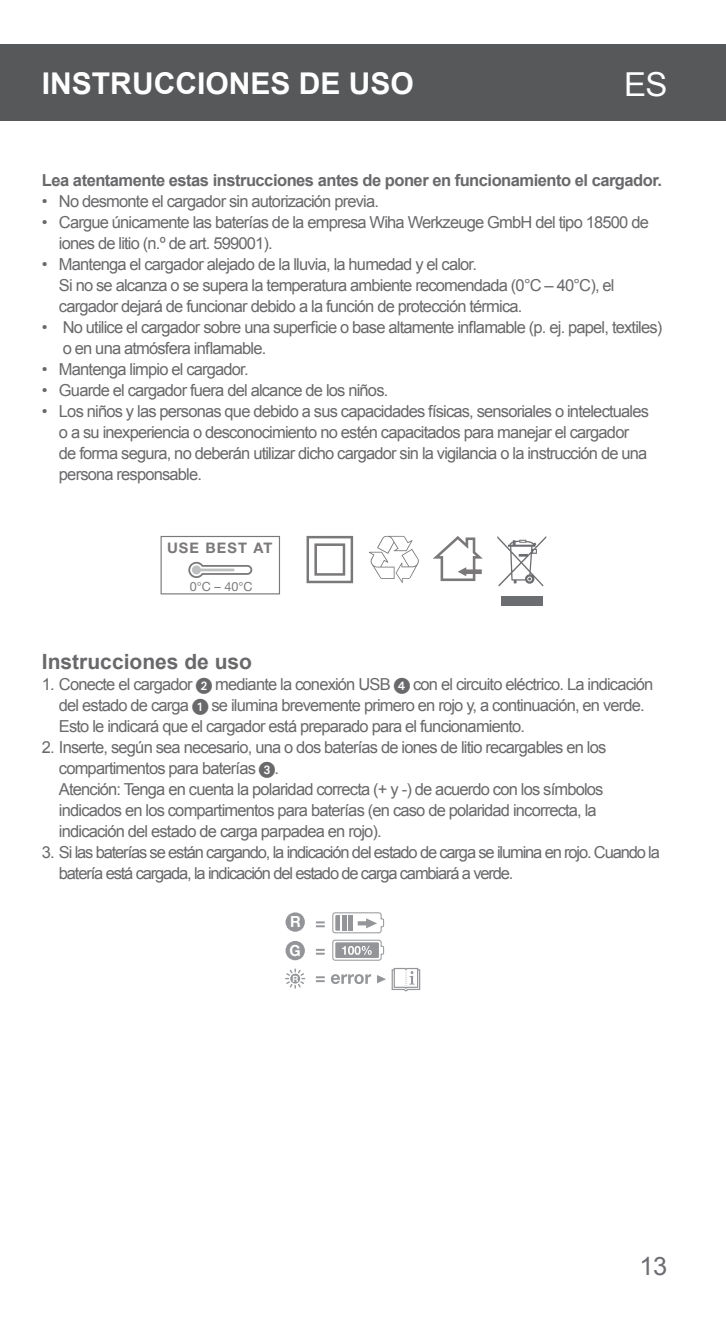
<style>
.page{position:relative;width:726px;height:1317px;background:#fff}
.page>*{position:absolute;margin:0;border:0;box-sizing:border-box;transform-origin:0 0}
.t1{font:33px "Arial";color:#fff}
.t2{font:700 30px "Arial";color:#fff}
.t3{font:25.5px "Arial";color:#6c6d70}
.t4{font:700 21px "Arial";color:#69696c}
.t5{font:16.5px/21px "Arial";letter-spacing:-.05em;color:#69696c}
.t6{font:16.5px/21px "Arial";letter-spacing:-.07em;color:#69696c}
.t7{font:700 16.5px "Arial";letter-spacing:-.03em;color:#69696c}
.t8{font:700 15.3px/29.1px "Helvetica Neue";color:#fff;scale:.96 1}
.t9{font:700 14.7px "Helvetica Neue LT Pro";letter-spacing:.08em;color:#231f20}
.t10{font:12.6px "Helvetica Neue LT Pro";color:#231f20}
.t11{font:700 8.7px "Helvetica Neue";color:#fff;scale:.96 1}
.s1{font-family:"European Pi One"}
</style>
<div class="page">
<div style="left:0;top:44px;width:725px;height:77px;background:#57585a"></div>
<div style="left:501px;top:596px;width:41px;height:10px;background:#6c6d70"></div>
<svg style="left:497px;top:536px;width:49px;height:50px"></svg>
<svg style="left:306px;top:536px;width:47px;height:47px"></svg>
<svg style="left:369px;top:536px;width:50px;height:47px"></svg>
<svg style="left:433px;top:536px;width:49px;height:45px"></svg>
<svg style="left:160px;top:536px;width:120px;height:58px"></svg>
<svg style="left:285px;top:912px;width:20px;height:20px"></svg>
<svg style="left:285px;top:941px;width:20px;height:19px"></svg>
<svg style="left:285px;top:968px;width:20px;height:21px"></svg>
<svg style="left:316px;top:921px;width:9px;height:6px"></svg>
<svg style="left:316px;top:949px;width:9px;height:6px"></svg>
<svg style="left:316px;top:976px;width:9px;height:6px"></svg>
<svg style="left:331px;top:974px;width:40px;height:10px"></svg>
<svg style="left:377px;top:968px;width:43px;height:23px"></svg>
<svg style="left:332px;top:912px;width:52px;height:49px"></svg>
<h2 class="t2" style="left:42px;top:63px;width:373px">INSTRUCCIONES DE USO</h2>
<h1 class="t1" style="left:624px;top:63px;width:45px">ES</h1>
<p class="t7" style="left:42px;top:169px;width:621px">Lea atentamente estas instrucciones antes de poner en funcionamiento el cargador.</p>
<p class="t5" style="left:42px;top:191px;width:338px">• No desmonte el cargador sin autorización previa.</p>
<p class="t5" style="left:59px;top:212px;width:591px;text-indent:-17px">• Cargue únicamente las baterías de la empresa Wiha Werkzeuge GmbH del tipo 18500 de iones de litio (n.º de art. 599001).</p>
<p class="t5" style="left:59px;top:254px;width:557px;text-indent:-17px">• Mantenga el cargador alejado de la lluvia, la humedad y el calor.<br>Si no se alcanza o se supera la temperatura ambiente recomendada (0°C – 40°C), el cargador dejará de funcionar debido a la función de protección térmica.</p>
<p class="t5" style="left:63px;top:317px;width:601px;text-indent:-21px">• No utilice el cargador sobre una superficie o base altamente inflamable (p. ej. papel, textiles) o en una atmósfera inflamable.</p>
<p class="t5" style="left:42px;top:359px;width:208px">• Mantenga limpio el cargador.</p>
<p class="t5" style="left:42px;top:380px;width:348px">• Guarde el cargador fuera del alcance de los niños.</p>
<p class="t5" style="left:59px;top:401px;width:591px;text-indent:-17px">• Los niños y las personas que debido a sus capacidades físicas, sensoriales o intelectuales o a su inexperiencia o desconocimiento no estén capacitados para manejar el cargador de forma segura, no deberán utilizar dicho cargador sin la vigilancia o la instrucción de una persona responsable.</p>
<p class="t9" style="left:167px;top:538px;width:107px">USE BEST AT</p>
<p class="t10" style="left:190px;top:579px;width:64px">0°C – 40°C</p>
<p class="t4" style="left:42px;top:648px;width:212px">Instrucciones de uso</p>
<p class="t5" style="left:59px;top:674px;width:596px;text-indent:-17px">1. Conecte el cargador <span class="s1">2</span> mediante la conexión USB <span class="s1">4</span> con el circuito eléctrico. La indicación del estado de carga <span class="s1">1</span> se ilumina brevemente primero en rojo y, a continuación, en verde.<br>Esto le indicará que el cargador está preparado para el funcionamiento.</p>
<p class="t5" style="left:59px;top:737px;width:549px;text-indent:-17px">2. Inserte, según sea necesario, una o dos baterías de iones de litio recargables en los compartimentos para baterías <span class="s1">3</span>.<br>Atención: Tenga en cuenta la polaridad correcta (+ y -) de acuerdo con los símbolos indicados en los compartimentos para baterías (en caso de polaridad incorrecta, la indicación del estado de carga parpadea en rojo).</p>
<p class="t6" style="left:59px;top:842px;width:602px;text-indent:-17px">3. Si las baterías se están cargando, la indicación del estado de carga se ilumina en rojo. Cuando la batería está cargada, la indicación del estado de carga cambiará a verde.</p>
<p class="t8" style="left:289px;top:908px;width:13px">R<br>G</p>
<p class="t11" style="left:292px;top:972px;width:8px">R</p>
<h3 class="t3" style="left:639px;top:1249px;width:29px">13</h3>
</div>
